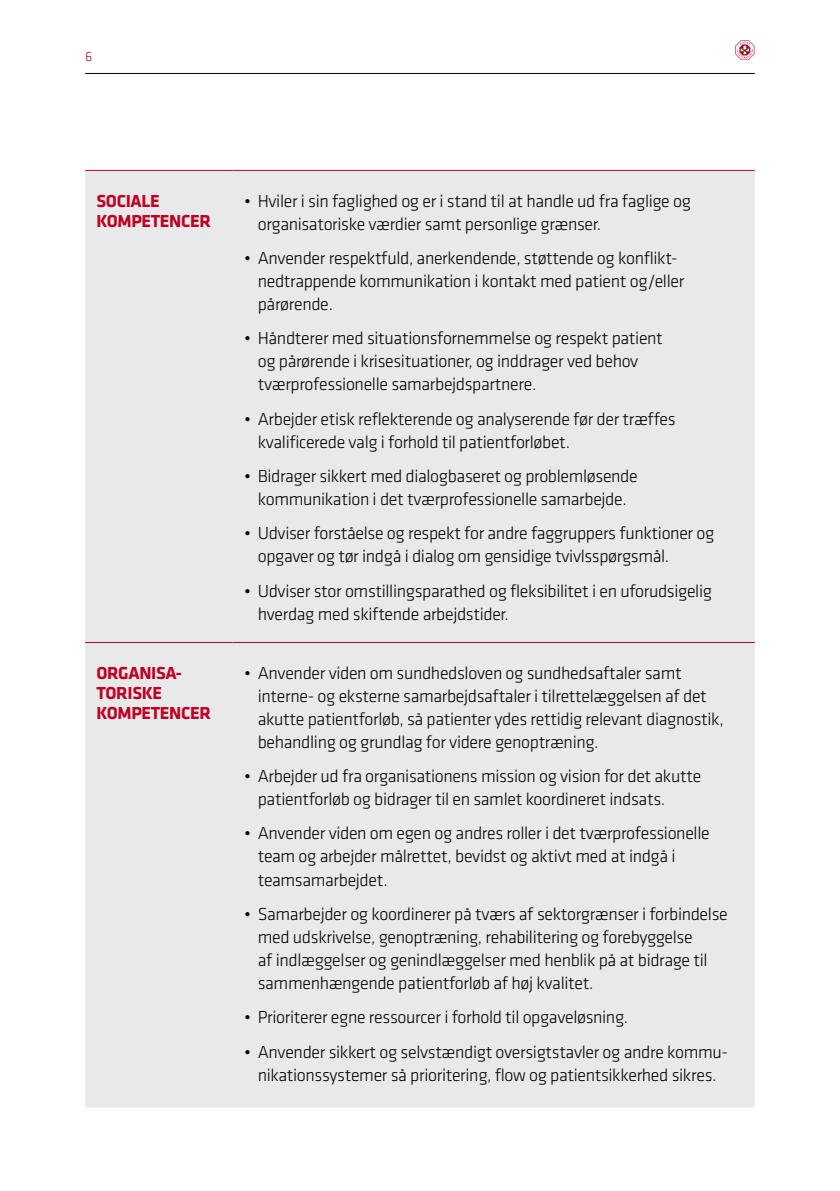
<style>
.page{position:relative;width:840px;height:1191px;background:#fff}
.page>*{position:absolute;margin:0;border:0;box-sizing:border-box;transform-origin:0 0}
.t1{font:300 18px/23px "Klavika";letter-spacing:-.02em;color:#000}
.t2{font:700 18px/20px "Klavika";letter-spacing:-.02em;color:#c10122}
.t3{font:300 14px "Klavika";color:#c10122}
</style>
<div class="page">
<hr style="left:85px;top:73px;width:669px;height:1px;background:#000">
<svg style="left:735px;top:40px;width:19px;height:20px"></svg>
<div style="left:85px;top:171px;width:669px;height:936px;background:#e7e9eb"></div>
<hr style="left:85px;top:170px;width:147px;height:1px;background:#c10122">
<hr style="left:232px;top:170px;width:522px;height:1px;background:#c10122">
<hr style="left:85px;top:642px;width:147px;height:1px;background:#c10122">
<hr style="left:232px;top:642px;width:522px;height:1px;background:#c10122">
<p class="t3" style="left:85px;top:49px;width:9px">6</p>
<p class="t2" style="left:96px;top:191px;width:116px">SOCIALE<br>KOMPETENCER</p>
<p class="t1" style="left:257px;top:189px;width:434px;text-indent:-14px">• Hviler i sin faglighed og er i stand til at handle ud fra faglige og organisatoriske værdier samt personlige grænser.</p>
<p class="t1" style="left:257px;top:247px;width:428px;text-indent:-14px">• Anvender respektfuld, anerkendende, støttende og konflikt&shy;nedtrappende kommunikation i kontakt med patient og/eller pårørende.</p>
<p class="t1" style="left:257px;top:327px;width:406px;text-indent:-14px">• Håndterer med situationsfornemmelse og respekt patient og pårørende i krisesituationer, og inddrager ved behov tværprofessionelle samarbejdspartnere.</p>
<p class="t1" style="left:257px;top:407px;width:419px;text-indent:-14px">• Arbejder etisk reflekterende og analyserende før der træffes kvalificerede valg i forhold til patientforløbet.</p>
<p class="t1" style="left:244px;top:465px;width:395px;text-align:center">• Bidrager sikkert med dialogbaseret og problemløsende kommunikation i det tværprofessionelle samarbejde.</p>
<p class="t1" style="left:257px;top:522px;width:458px;text-indent:-14px">• Udviser forståelse og respekt for andre faggruppers funktioner og opgaver og tør indgå i dialog om gensidige tvivlsspørgsmål.</p>
<p class="t1" style="left:257px;top:579px;width:455px;text-indent:-14px">• Udviser stor omstillingsparathed og fleksibilitet i en uforudsigelig hverdag med skiftende arbejdstider.</p>
<p class="t2" style="left:96px;top:663px;width:116px">ORGANISA-<br>TORISKE<br>KOMPETENCER</p>
<p class="t1" style="left:257px;top:661px;width:467px;text-indent:-14px">• Anvender viden om sundhedsloven og sundhedsaftaler samt interne- og eksterne samarbejdsaftaler i tilrettelæggelsen af det akutte patientforløb, så patienter ydes rettidig relevant diagnostik, behandling og grundlag for videre genoptræning.</p>
<p class="t1" style="left:257px;top:765px;width:445px;text-indent:-14px">• Arbejder ud fra organisationens mission og vision for det akutte patientforløb og bidrager til en samlet koordineret indsats.</p>
<p class="t1" style="left:257px;top:822px;width:453px;text-indent:-14px">• Anvender viden om egen og andres roller i det tværprofessionelle team og arbejder målrettet, bevidst og aktivt med at indgå i teamsamarbejdet.</p>
<p class="t1" style="left:257px;top:902px;width:471px;text-indent:-14px">• Samarbejder og koordinerer på tværs af sektorgrænser i forbindelse med udskrivelse, genoptræning, rehabilitering og forebyggelse<br>af indlæggelser og genindlæggelser med henblik på at bidrage til sammenhængende patientforløb af høj kvalitet.</p>
<p class="t1" style="left:244px;top:1006px;width:385px">• Prioriterer egne ressourcer i forhold til opgaveløsning.</p>
<p class="t1" style="left:244px;top:1040px;width:485px;text-align:center">• Anvender sikkert og selvstændigt oversigtstavler og andre kommu&shy;nikationssystemer så prioritering, flow og patientsikkerhed sikres.</p>
</div>
